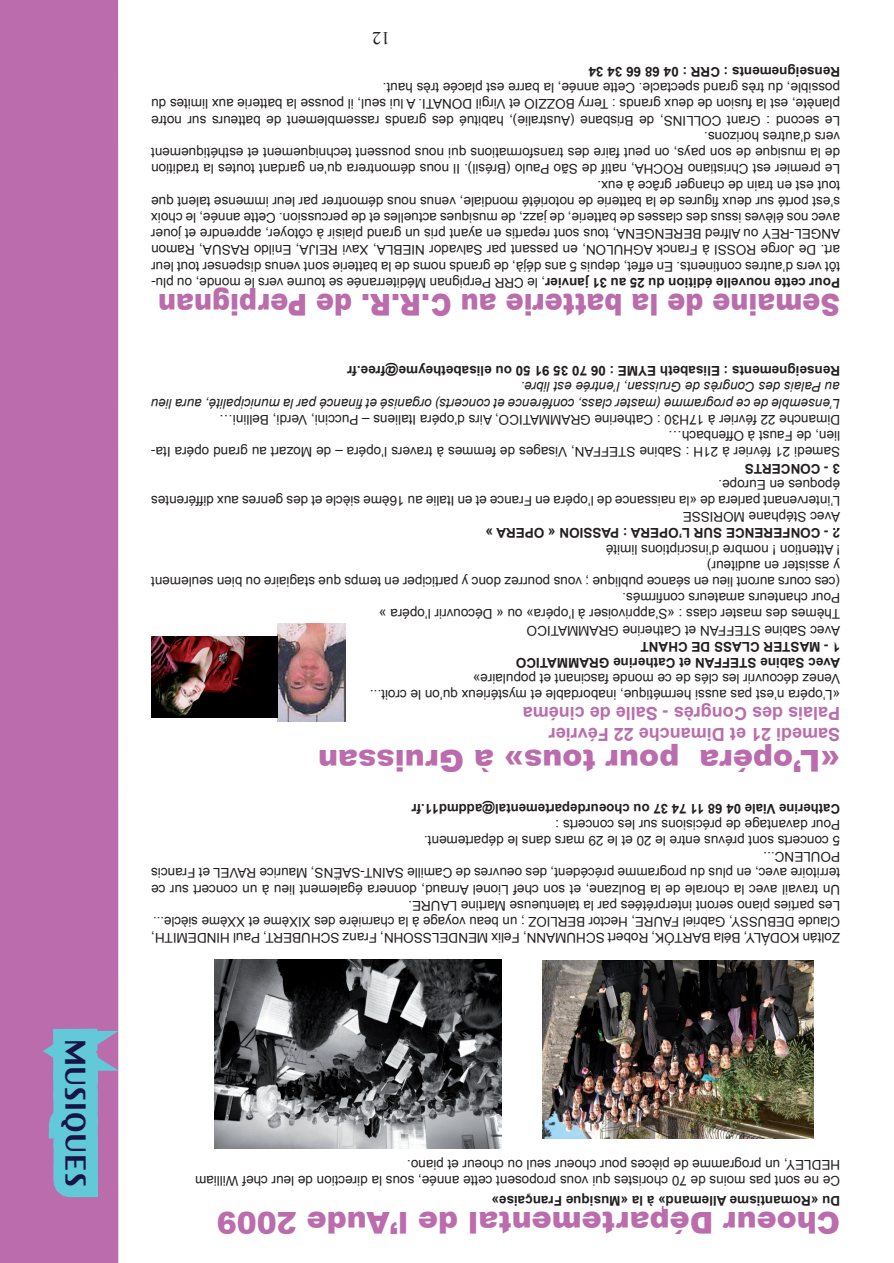
<style>
.page{position:relative;width:894px;height:1263px;background:#fff}
.page>*{position:absolute;margin:0;border:0;box-sizing:border-box;transform-origin:0 0}
.t1{font:900 30px "Arial";color:#bb6cac}
.t2{font:900 30px "Arial";color:#bb6cac;scale:.9 1}
.t3{font:27px "Virtue";letter-spacing:-.005em;color:#191447}
.t4{font:700 18px/21.6px "Arial";color:#bb6cac}
.t5{font:18px "Times New Roman";color:#231f20}
.t6{font:13.5px/16.2px "Arial";color:#231f20}
.t7{font:700 13.5px/16.2px "Arial";color:#231f20}
.t8{font:italic 13.5px/16.2px "Arial";color:#231f20}
.s1{font-weight:700}
</style>
<div class="page">
<div style="left:0;top:0;width:119px;height:1262px;background:#bb6cac"></div>
<svg style="left:20px;top:1016px;width:99px;height:202px;background:#9791bd"></svg>
<img style="left:214px;top:959px;width:287px;height:189px">
<img style="left:543px;top:960px;width:270px;height:178px">
<img style="left:277px;top:623px;width:68px;height:98px">
<img style="left:151px;top:636px;width:126px;height:81px">
<h2 class="t3" style="left:93px;top:1038px;width:150px;rotate:90deg">MUSIQUES</h2>
<h3 class="t5" style="left:390px;top:50px;width:18px;rotate:180deg">12</h3>
<p class="t7" style="left:840px;top:79px;width:253px;rotate:-180deg">Renseignements : CRR : 04 68 66 34 34</p>
<p class="t6" style="left:840px;top:290px;width:690px;rotate:-180deg"><span class="s1">Pour cette nouvelle édition du 25 au 31 janvier</span>, le CRR Perpignan Méditerranée se tourne vers le monde, ou plu&shy;tôt vers d’autres continents. En effet, depuis 5 ans déjà, de grands noms de la batterie sont venus dispenser tout leur art. De Jorge ROSSI à Franck AGHULON, en passant par Salvador NIEBLA, Xavi REIJA, Enildo RASUA, Ramon ANGEL-REY ou Alfred BERENGENA, tous sont repartis en ayant pris un grand plaisir à côtoyer, apprendre et jouer avec nos élèves issus des classes de batterie, de jazz, de musiques actuelles et de percussion. Cette année, le choix s’est porté sur deux figures de la batterie de notoriété mondiale, venus nous démontrer par leur immense talent que tout est en train de changer grâce à eux.<br>Le premier est Christiano ROCHA, natif de São Paulo (Brésil). Il nous démontrera qu’en gardant toutes la tradition de la musique de son pays, on peut faire des transformations qui nous poussent techniquement et esthétiquement vers d’autres horizons.<br>Le second : Grant COLLINS, de Brisbane (Australie), habitué des grands rassemblement de batteurs sur notre planète, est la fusion de deux grands : Terry BOZZIO et Virgil DONATI. A lui seul, il pousse la batterie aux limites du possible, du très grand spectacle. Cette année, la barre est placée très haut.</p>
<h1 class="t2" style="left:840px;top:326px;width:759px;rotate:-180deg">Semaine de la batterie au C.R.R. de Perpignan</h1>
<p class="t7" style="left:840px;top:378px;width:494px;rotate:-180deg">Renseignements : Elisabeth EYME : 06 70 35 91 50 ou elisabetheyme@free.fr</p>
<p class="t8" style="left:840px;top:411px;width:690px;rotate:-180deg">L’ensemble de ce programme (master class, conférence et concerts) organisé et financé par la municipalité, aura lieu au Palais des Congrès de Gruissan, l’entrée est libre.</p>
<p class="t6" style="left:840px;top:460px;width:690px;rotate:-180deg">Samedi 21 février à 21H : Sabine STEFFAN, Visages de femmes à travers l’opéra – de Mozart au grand opéra Ita&shy;lien, de Faust à Offenbach…<br>Dimanche 22 février à 17H30 : Catherine GRAMMATICO, Airs d’opéra Italiens – Puccini, Verdi, Bellini…</p>
<p class="t7" style="left:840px;top:476px;width:97px;rotate:-180deg">3 - CONCERTS</p>
<p class="t6" style="left:840px;top:525px;width:690px;rotate:-180deg">Avec Stéphane MORISSE<br>L’intervenant parlera de «la naissance de l’opéra en France et en Italie au 16ème siècle et des genres aux différentes époques en Europe.</p>
<p class="t7" style="left:840px;top:540px;width:356px;rotate:-180deg">2 - CONFERENCE SUR L’OPERA : PASSION « OPERA »</p>
<p class="t6" style="left:840px;top:638px;width:690px;rotate:-180deg">Avec Sabine STEFFAN et Catherine GRAMMATICO<br>Thèmes des master class : «S’apprivoiser à l’opéra» ou « Découvrir l’opéra »<br>Pour chanteurs amateurs confirmés.<br>(ces cours auront lieu en séance publique ; vous pourrez donc y participer en temps que stagiaire ou bien seulement y assister en auditeur)<br>! Attention ! nombre d’inscriptions limité</p>
<p class="t7" style="left:840px;top:670px;width:326px;rotate:-180deg">Avec Sabine STEFFAN et Catherine GRAMMATICO<br>1 - MASTER CLASS DE CHANT</p>
<p class="t6" style="left:840px;top:703px;width:471px;rotate:-180deg">«L’opéra n’est pas aussi hermétique, inabordable et mystérieux qu’on le croit...<br>Venez découvrir les clés de ce monde fascinant et populaire»</p>
<h3 class="t4" style="left:840px;top:744px;width:319px;rotate:-180deg">Samedi 21 et Dimanche 22 Février<br>Palais des Congrès - Salle de cinéma</h3>
<h1 class="t1" style="left:840px;top:782px;width:523px;rotate:-180deg">«L’opéra pour tous» à Gruissan</h1>
<p class="t7" style="left:840px;top:815px;width:430px;rotate:-180deg">Catherine Viale 04 68 11 74 37 ou choeurdepartemental@addmd11.fr</p>
<p class="t6" style="left:840px;top:945px;width:690px;rotate:-180deg">Zoltán KODÁLY, Béla BARTÓK, Robert SCHUMANN, Felix MENDELSSOHN, Franz SCHUBERT, Paul HINDEMITH, Claude DEBUSSY, Gabriel FAURE, Hector BERLIOZ ; un beau voyage à la charnière des XIXème et XXème siècle...<br>Les parties piano seront interprétées par la talentueuse Martine LAURE.<br>Un travail avec la chorale de la Boulzane, et son chef Lionel Arnaud, donnera également lieu à un concert sur ce territoire avec, en plus du programme précédent, des oeuvres de Camille SAINT-SAËNS, Maurice RAVEL et Francis POULENC...<br>5 concerts sont prévus entre le 20 et le 29 mars dans le département.<br>Pour davantage de précisions sur les concerts :</p>
<p class="t6" style="left:840px;top:1188px;width:646px;rotate:-180deg">Ce ne sont pas moins de 70 choristes qui vous proposent cette année, sous la direction de leur chef William<br>HEDLEY, un programme de pièces pour choeur seul ou choeur et piano.</p>
<p class="t7" style="left:840px;top:1208px;width:350px;rotate:-180deg">Du «Romantisme Allemand» à la «Musique Française»</p>
<h1 class="t1" style="left:840px;top:1244px;width:625px;rotate:-180deg">Choeur Départemental de l’Aude 2009</h1>
</div>
